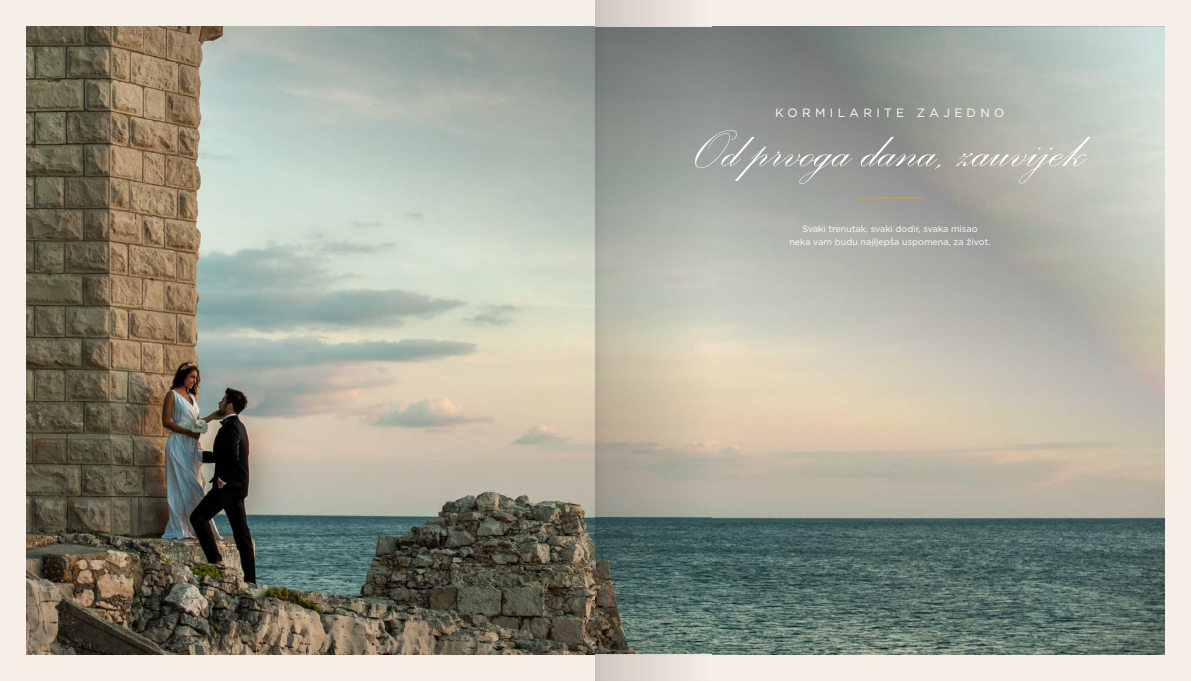
<style>
.page{position:relative;width:1191px;height:681px;background:#fff}
.page>*{position:absolute;margin:0;border:0;box-sizing:border-box;transform-origin:0 0}
.t1{font:68px "Palace Script";color:#fff}
.t2{font:12px "Gotham";letter-spacing:.365em;color:#fff}
.t3{font:9px/13px "Gotham";color:#fff;text-align:center}
</style>
<div class="page">
<div style="left:595px;top:0;width:596px;height:680px;background:#f6efe7"></div>
<div style="left:0;top:0;width:595px;height:680px;background:#f6efe7"></div>
<img style="left:27px;top:27px;width:1137px;height:626px">
<hr style="left:857px;top:197px;width:65px;height:1px;background:#d2a23d">
<img style="left:595px;top:0;width:116px;height:680px">
<h2 class="t2" style="left:775px;top:108px;width:231px">KORMILARITE ZAJEDNO</h2>
<h1 class="t1" style="left:693px;top:104px;width:395px">Od prvoga dana, zauvijek</h1>
<p class="t3" style="left:789px;top:223px;width:203px">Svaki trenutak, svaki dodir, svaka misao<br>neka vam budu najljepša uspomena, za život.</p>
</div>
